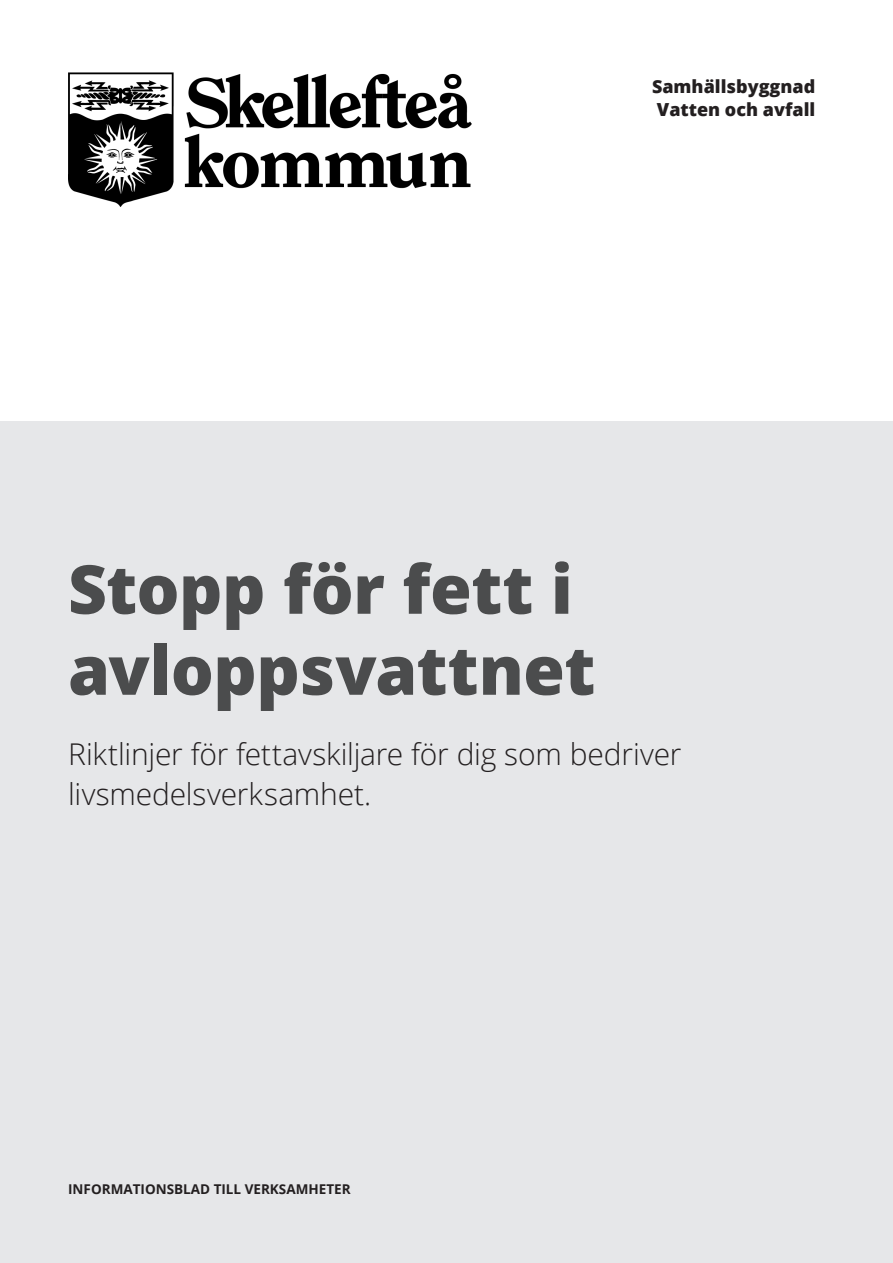
<style>
.page{position:relative;width:893px;height:1263px;background:#fff}
.page>*{position:absolute;margin:0;border:0;box-sizing:border-box;transform-origin:0 0}
.t1{font:800 67.5px/81px "Open Sans";letter-spacing:-.01em;color:#4b4c4d}
.t2{font:300 30px/40.5px "Open Sans";letter-spacing:-.005em;color:#231f20}
.t3{font:800 18px "Open Sans";color:#231f20}
.t4{font:700 13.5px "Open Sans";color:#231f20}
</style>
<div class="page">
<div style="left:0;top:421px;width:893px;height:842px;background:#e6e7e9"></div>
<img style="left:68px;top:72px;width:404px;height:135px">
<p class="t3" style="left:652px;top:73px;width:165px">Samhällsbyggnad</p>
<p class="t3" style="left:657px;top:96px;width:160px">Vatten och avfall</p>
<p class="t1" style="left:68px;top:545px;width:529px">Stopp för fett i avloppsvattnet</p>
<p class="t2" style="left:68px;top:733px;width:615px">Riktlinjer för fettavskiljare för dig som bedriver livsmedelsverksamhet.</p>
<p class="t4" style="left:68px;top:1179px;width:284px">INFORMATIONSBLAD TILL VERKSAMHETER</p>
</div>
